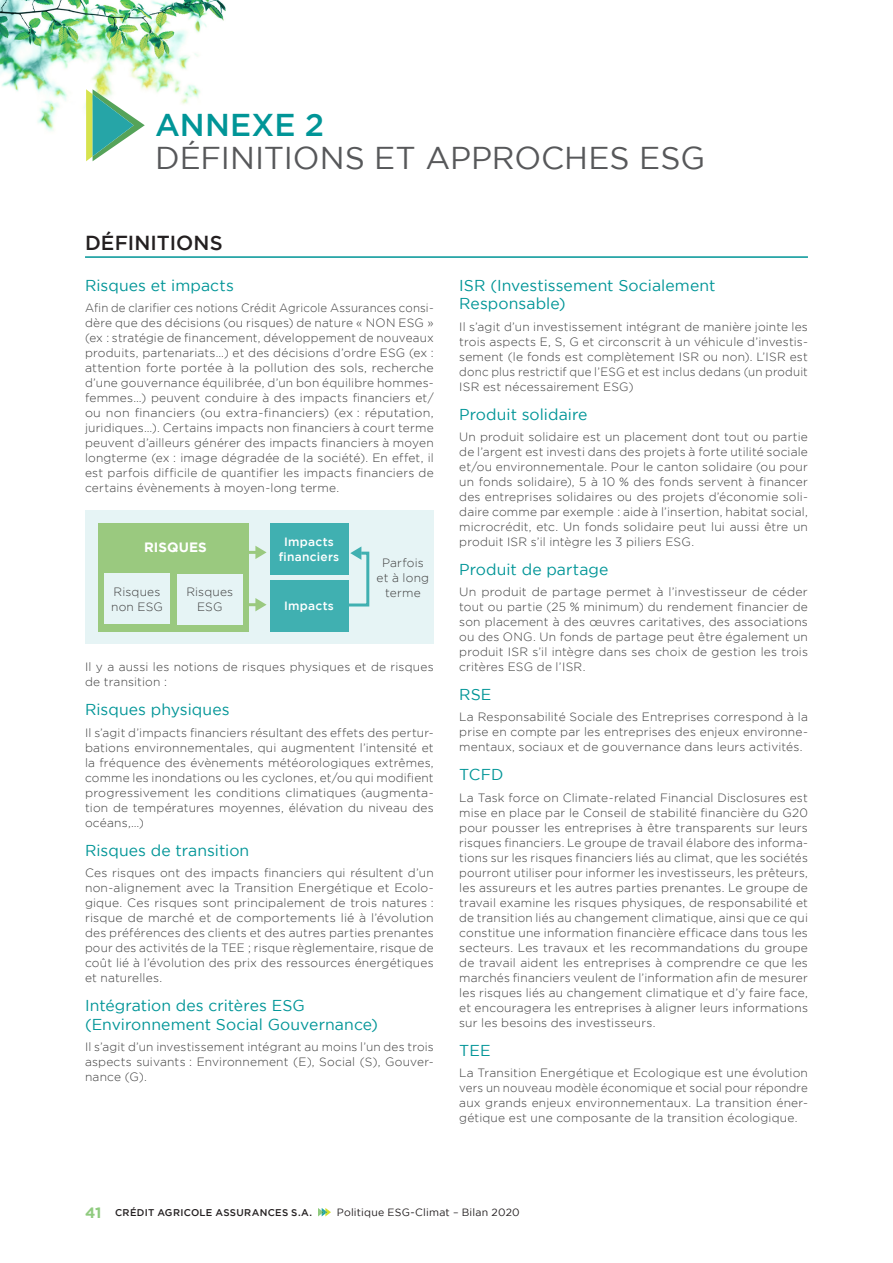
<style>
.page{position:relative;width:893px;height:1263px;background:#fff}
.page>*{position:absolute;margin:0;border:0;box-sizing:border-box;transform-origin:0 0}
.t1{font:31.5px/33px "Gotham";color:#57585a}
.Titre_annexe{font:500 20.25px "Gotham";letter-spacing:.005em;color:#231f20}
.Sous_titre_Annexe{font:15.75px/18.8px "Gotham";letter-spacing:.005em;color:#009597}
.t2{font:700 15px "Gotham";color:#90cb7f}
.t3{font:700 13.5px "Gotham";letter-spacing:.005em;color:#fff}
.Texte_courant{font:300 12px/15px "Gotham";letter-spacing:.015em;color:#3c3c3c;text-align:justify}
.Texte_courant-2{font:300 12px/15px "Gotham";letter-spacing:.015em;color:#3c3c3c;text-align:justify;scale:.95 1}
.Texte_courant-3{font:500 12px/15px "Gotham";letter-spacing:.02em;color:#fff;text-align:center}
.t4{font:10.5px "Gotham";letter-spacing:.02em;color:#231f20}
.t5{font:500 9.75px "Gotham";letter-spacing:.03em;color:#231f20}
.s1{font-weight:500;color:#009597}
</style>
<div class="page">
<img style="left:0;top:0;width:225px;height:131px">
<hr style="left:85px;top:256px;width:723px;height:2px;background:#009597">
<svg style="left:318px;top:1208px;width:13px;height:8px"></svg>
<svg style="left:86px;top:89px;width:59px;height:72px"></svg>
<div style="left:85px;top:510px;width:349px;height:134px;background:#e6f4f5"></div>
<svg style="left:255px;top:546px;width:12px;height:13px"></svg>
<hr style="left:240px;top:551px;width:20px;height:3px;background:#9ac97f">
<svg style="left:255px;top:598px;width:12px;height:13px"></svg>
<hr style="left:240px;top:603px;width:20px;height:3px;background:#9ac97f">
<div style="left:98px;top:523px;width:151px;height:109px;background:#9ac97f"></div>
<div style="left:177px;top:574px;width:66px;height:50px;background:#e6f4f5"></div>
<div style="left:104px;top:574px;width:66px;height:50px;background:#e6f4f5"></div>
<div style="left:270px;top:523px;width:78px;height:51px;background:#40b0b1"></div>
<div style="left:270px;top:580px;width:78px;height:52px;background:#40b0b1"></div>
<svg style="left:343px;top:546px;width:27px;height:62px"></svg>
<p class="t1" style="left:155px;top:108px;width:551px"><span class="s1">ANNEXE 2<br></span>DÉFINITIONS ET APPROCHES ESG</p>
<p class="Titre_annexe" style="left:85px;top:231px;width:139px">DÉFINITIONS</p>
<p class="Sous_titre_Annexe" style="left:85px;top:275px;width:150px">Risques et impacts</p>
<p class="Texte_courant-2" style="left:85px;top:300px;width:369px">Afin de clarifier ces notions Crédit Agricole Assurances consi&shy;dère que des décisions (ou risques) de nature « NON ESG » (ex : stratégie de financement, développement de nouveaux produits, partenariats…) et des décisions d’ordre ESG (ex : attention forte portée à la pollution des sols, recherche d’une gouvernance équilibrée, d’un bon équilibre hommes&shy;femmes…) peuvent conduire à des impacts financiers et/ ou non financiers (ou extra-financiers) (ex : réputation, juridiques…). Certains impacts non financiers à court terme peuvent d’ailleurs générer des impacts financiers à moyen longterme (ex : image dégradée de la société). En effet, il est parfois difficile de quantifier les impacts financiers de certains évènements à moyen-long terme.</p>
<p class="t3" style="left:144px;top:540px;width:64px">RISQUES</p>
<p class="Texte_courant" style="left:186px;top:584px;width:48px;text-align:center">Risques<br>ESG</p>
<p class="Texte_courant" style="left:111px;top:584px;width:53px">Risques non ESG</p>
<p class="Texte_courant-3" style="left:279px;top:534px;width:62px">Impacts<br>fi nanciers</p>
<p class="Texte_courant-3" style="left:284px;top:598px;width:51px">Impacts</p>
<p class="Texte_courant" style="left:377px;top:555px;width:54px;text-align:center">Parfois et à long terme</p>
<p class="Texte_courant" style="left:85px;top:659px;width:350px">Il y a aussi les notions de risques physiques et de risques de transition :</p>
<p class="Sous_titre_Annexe" style="left:85px;top:700px;width:146px">Risques physiques</p>
<p class="Texte_courant" style="left:85px;top:725px;width:350px">Il s’agit d’impacts financiers résultant des effets des pertur&shy;bations environnementales, qui augmentent l’intensité et la fréquence des évènements météorologiques extrêmes, comme les inondations ou les cyclones, et/ou qui modifient progressivement les conditions climatiques (augmenta&shy;tion de températures moyennes, élévation du niveau des océans,…)</p>
<p class="Sous_titre_Annexe" style="left:85px;top:840px;width:166px">Risques de transition</p>
<p class="Texte_courant" style="left:85px;top:865px;width:350px">Ces risques ont des impacts financiers qui résultent d’un non-alignement avec la Transition Energétique et Ecolo&shy;gique. Ces risques sont principalement de trois natures : risque de marché et de comportements lié à l’évolution des préférences des clients et des autres parties prenantes pour des activités de la TEE ; risque règlementaire, risque de coût lié à l’évolution des prix des ressources énergétiques et naturelles.</p>
<p class="Sous_titre_Annexe" style="left:85px;top:996px;width:294px">Intégration des critères ESG (Environnement Social Gouvernance)</p>
<p class="Texte_courant" style="left:85px;top:1039px;width:350px">Il s’agit d’un investissement intégrant au moins l’un des trois aspects suivants : Environnement (E), Social (S), Gouver&shy;nance (G).</p>
<p class="Sous_titre_Annexe" style="left:459px;top:275px;width:258px">ISR (Investissement Socialement<br>Responsable)</p>
<p class="Texte_courant" style="left:459px;top:319px;width:350px">Il s’agit d’un investissement intégrant de manière jointe les trois aspects E, S, G et circonscrit à un véhicule d’investis&shy;sement (le fonds est complètement ISR ou non). L’ISR est donc plus restrictif que l’ESG et est inclus dedans (un produit ISR est nécessairement ESG)</p>
<p class="Sous_titre_Annexe" style="left:459px;top:404px;width:130px">Produit solidaire</p>
<p class="Texte_courant" style="left:459px;top:429px;width:350px">Un produit solidaire est un placement dont tout ou partie de l’argent est investi dans des projets à forte utilité sociale et/ou environnementale. Pour le canton solidaire (ou pour un fonds solidaire), 5 à 10 % des fonds servent à financer des entreprises solidaires ou des projets d’économie soli&shy;daire comme par exemple : aide à l’insertion, habitat social, microcrédit, etc. Un fonds solidaire peut lui aussi être un produit ISR s’il intègre les 3 piliers ESG.</p>
<p class="Sous_titre_Annexe" style="left:459px;top:560px;width:151px">Produit de partage</p>
<p class="Texte_courant" style="left:459px;top:584px;width:350px">Un produit de partage permet à l’investisseur de céder tout ou partie (25 % minimum) du rendement financier de son placement à des œuvres caritatives, des associations ou des ONG. Un fonds de partage peut être également un produit ISR s’il intègre dans ses choix de gestion les trois critères ESG de l’ISR.</p>
<p class="Sous_titre_Annexe" style="left:459px;top:685px;width:34px">RSE</p>
<p class="Texte_courant" style="left:459px;top:709px;width:350px">La Responsabilité Sociale des Entreprises correspond à la prise en compte par les entreprises des enjeux environne&shy;mentaux, sociaux et de gouvernance dans leurs activités.</p>
<p class="Sous_titre_Annexe" style="left:459px;top:765px;width:46px">TCFD</p>
<p class="Texte_courant" style="left:459px;top:790px;width:350px">La Task force on Climate-related Financial Disclosures est mise en place par le Conseil de stabilité financière du G20 pour pousser les entreprises à être transparents sur leurs risques financiers. Le groupe de travail élabore des informa&shy;tions sur les risques financiers liés au climat, que les sociétés pourront utiliser pour informer les investisseurs, les prêteurs, les assureurs et les autres parties prenantes. Le groupe de travail examine les risques physiques, de responsabilité et de transition liés au changement climatique, ainsi que ce qui constitue une information financière efficace dans tous les secteurs. Les travaux et les recommandations du groupe de travail aident les entreprises à comprendre ce que les marchés financiers veulent de l’information afin de mesurer les risques liés au changement climatique et d’y faire face, et encouragera les entreprises à aligner leurs informations sur les besoins des investisseurs.</p>
<p class="Sous_titre_Annexe" style="left:459px;top:1040px;width:33px">TEE</p>
<p class="Texte_courant" style="left:459px;top:1065px;width:350px">La Transition Energétique et Ecologique est une évolution vers un nouveau modèle économique et social pour répondre aux grands enjeux environnementaux. La transition éner&shy;gétique est une composante de la transition écologique.</p>
<p class="t2" style="left:85px;top:1204px;width:18px">41</p>
<p class="t5" style="left:115px;top:1207px;width:198px">CRÉDIT AGRICOLE ASSURANCES S.A.</p>
<p class="t4" style="left:337px;top:1207px;width:184px">Politique ESG-Climat – Bilan 2020</p>
</div>
